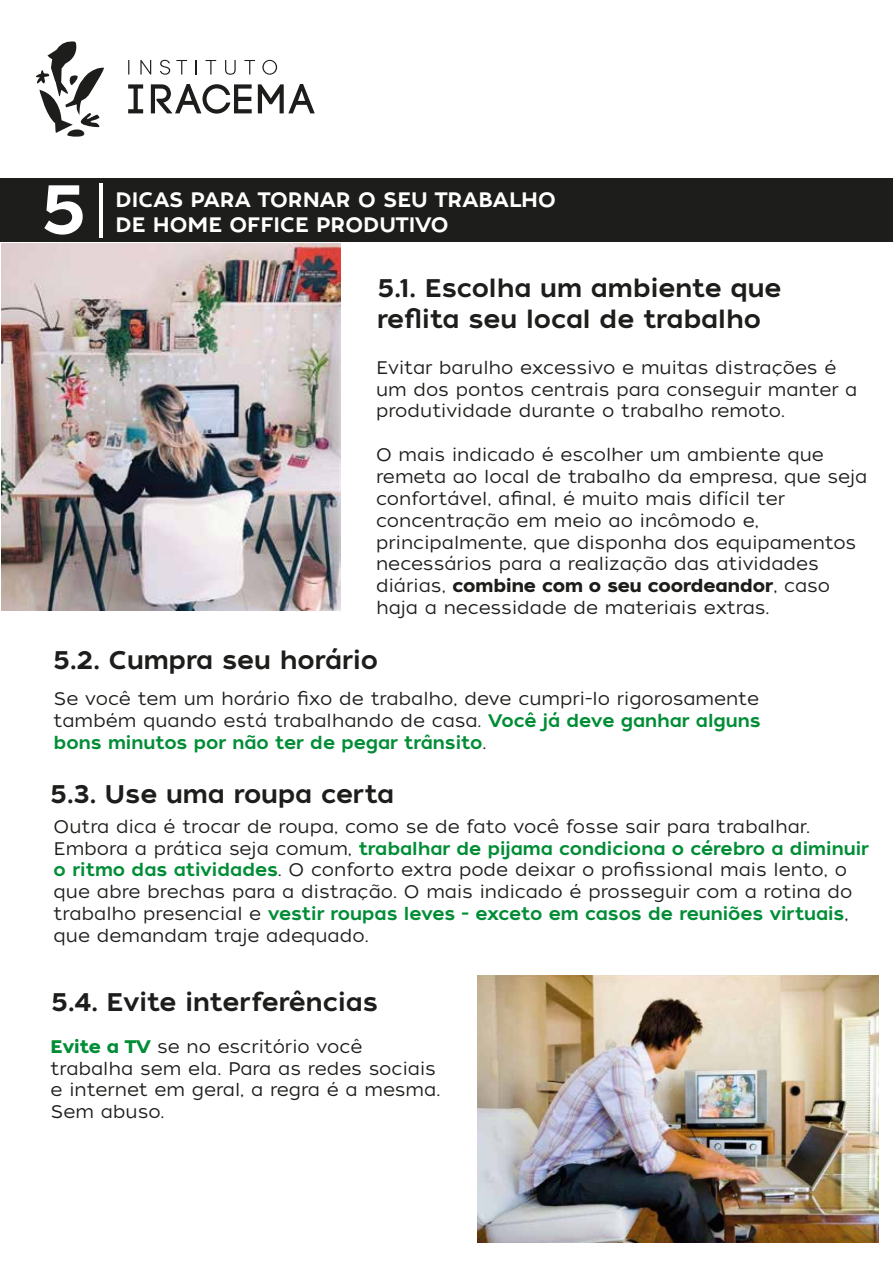
<style>
.page{position:relative;width:893px;height:1263px;background:#fff}
.page>*{position:absolute;margin:0;border:0;box-sizing:border-box;transform-origin:0 0}
.t1{font:69.15px "Tide Sans 500 Dudette";color:#fff}
.t2{font:25.5px/30.6px "Tide Sans 500 Dudette";color:#1d1d1b}
.t3{font:20.85px "Tide Sans 500 Dudette";color:#fff}
.t4{font:18.15px/21.9px "Tide Sans 300 Lil Kahuna";color:#1d1d1b}
.t5{font:18.15px "Tide Sans 500 Dudette";color:#008d36}
.t6{font:18.15px "Tide Sans 600 Bunny";color:#1d1d1b}
.s1{font-family:"Tide Sans 300 Lil Kahuna"}
.s2{font-family:"Tide Sans 500 Dudette";color:#008d36}
.s3{font-family:"Tide Sans 300 Lil Kahuna";color:#1d1d1b}
.s4{font-family:"Tide Sans 600 Bunny";color:#008d36}
</style>
<div class="page">
<div style="left:0;top:178px;width:893px;height:64px;background:#1d1d1b"></div>
<svg style="left:35px;top:41px;width:69px;height:96px"></svg>
<svg style="left:128px;top:84px;width:15px;height:29px"></svg>
<svg style="left:151px;top:84px;width:101px;height:30px"></svg>
<svg style="left:258px;top:84px;width:57px;height:29px"></svg>
<svg style="left:160px;top:60px;width:10px;height:15px"></svg>
<svg style="left:262px;top:60px;width:15px;height:15px"></svg>
<svg style="left:225px;top:60px;width:11px;height:15px"></svg>
<svg style="left:128px;top:60px;width:1px;height:15px"></svg>
<svg style="left:196px;top:60px;width:1px;height:15px"></svg>
<svg style="left:176px;top:60px;width:11px;height:15px"></svg>
<svg style="left:206px;top:60px;width:10px;height:15px"></svg>
<svg style="left:244px;top:60px;width:11px;height:15px"></svg>
<svg style="left:140px;top:60px;width:11px;height:15px"></svg>
<img style="left:2px;top:243px;width:339px;height:368px">
<img style="left:477px;top:975px;width:401px;height:267px">
<hr style="left:100px;top:183px;width:3px;height:54px;background:#fff">
<h1 class="t1" style="left:40px;top:165px;width:49px">5</h1>
<p class="t3" style="left:116px;top:186px;width:442px">DICAS PARA TORNAR O SEU TRABALHO</p>
<p class="t3" style="left:116px;top:211px;width:334px">DE HOME OFFICE PRODUTIVO</p>
<h2 class="t2" style="left:377px;top:274px;width:406px">5.1. Escolha um ambiente que reflita seu local de trabalho</h2>
<p class="t4" style="left:376px;top:357px;width:483px">Evitar barulho excessivo e muitas distrações é um dos pontos centrais para conseguir manter a produtividade durante o trabalho remoto.</p>
<p class="t4" style="left:376px;top:444px;width:493px">O mais indicado é escolher um ambiente que remeta ao local de trabalho da empresa, que seja confortável, afinal, é muito mais difícil ter concentração em meio ao incômodo e, principalmente, que disponha dos equipamentos necessários para a realização das atividades</p>
<p class="t6" style="left:376px;top:574px;width:455px"><span class="s1">diárias,</span> combine com o seu coordeandor<span class="s1">, caso</span></p>
<p class="t4" style="left:376px;top:597px;width:395px">haja a necessidade de materiais extras.</p>
<h2 class="t2" style="left:53px;top:646px;width:327px">5.2. Cumpra seu horário</h2>
<p class="t4" style="left:54px;top:688px;width:708px">Se você tem um horário fixo de trabalho, deve cumpri-lo rigorosamente também quando está trabalhando de casa. <span class="s2">Você já deve ganhar alguns</span></p>
<p class="t5" style="left:54px;top:731px;width:434px">bons minutos por não ter de pegar trânsito<span class="s3">.</span></p>
<h2 class="t2" style="left:50px;top:779px;width:346px">5.3. Use uma roupa certa</h2>
<p class="t4" style="left:54px;top:816px;width:758px">Outra dica é trocar de roupa, como se de fato você fosse sair para trabalhar.</p>
<p class="t5" style="left:54px;top:837px;width:817px"><span class="s3">Embora a prática seja comum,</span> trabalhar de pijama condiciona o cérebro a diminuir</p>
<p class="t4" style="left:54px;top:859px;width:800px"><span class="s2">o ritmo das atividades</span>. O conforto extra pode deixar o profissional mais lento, o que abre brechas para a distração. O mais indicado é prosseguir com a rotina do</p>
<p class="t5" style="left:54px;top:902px;width:796px"><span class="s3">trabalho presencial e</span> vestir roupas leves - exceto em casos de reuniões virtuais<span class="s3">,</span></p>
<p class="t4" style="left:54px;top:925px;width:317px">que demandam traje adequado.</p>
<h2 class="t2" style="left:51px;top:987px;width:328px">5.4. Evite interferências</h2>
<p class="t4" style="left:51px;top:1036px;width:391px"><span class="s4">Evite a TV</span> se no escritório você trabalha sem ela. Para as redes sociais e internet em geral, a regra é a mesma.<br>Sem abuso.</p>
</div>
